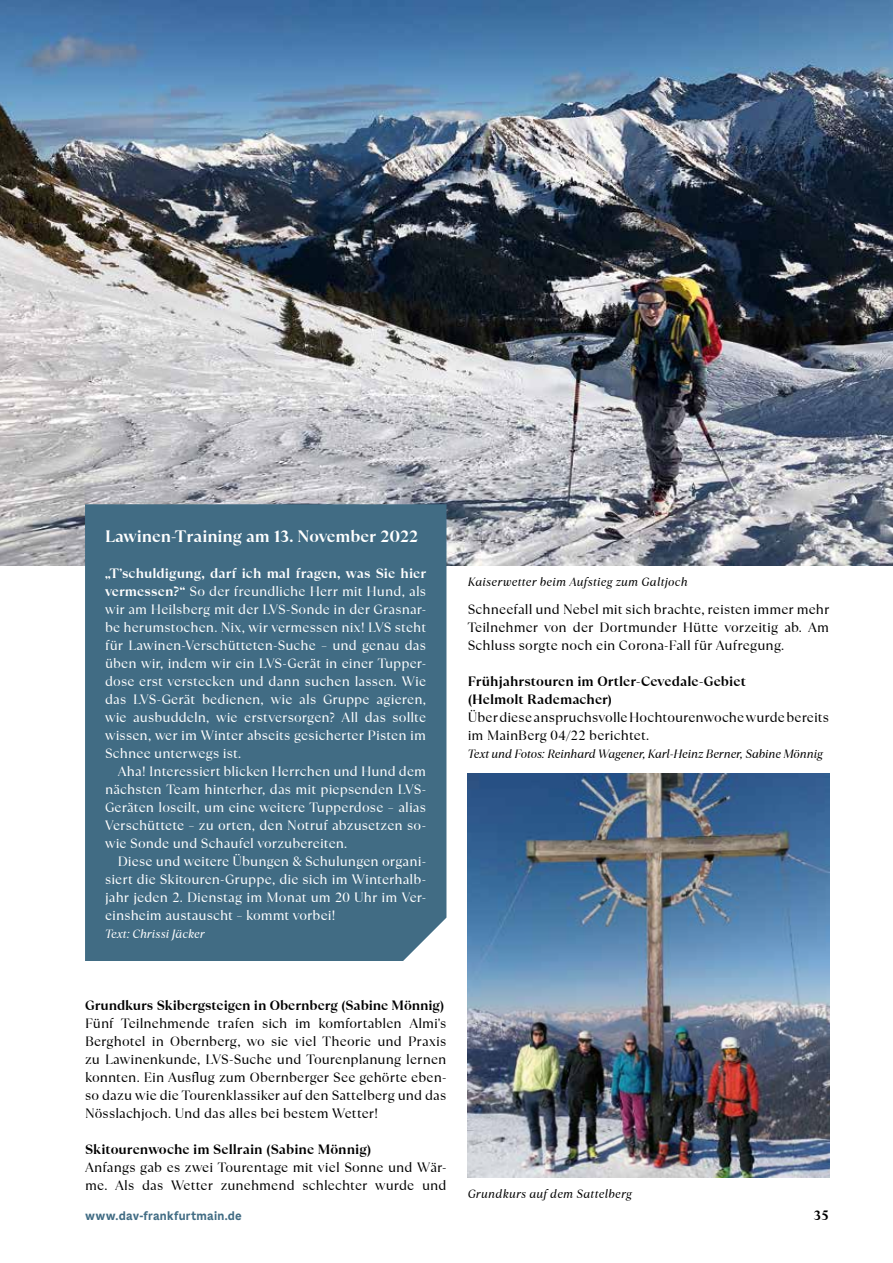
<style>
.page{position:relative;width:893px;height:1263px;background:#fff}
.page>*{position:absolute;margin:0;border:0;box-sizing:border-box;transform-origin:0 0}
.t1{font:700 16.5px "TT Ramillas";letter-spacing:-.005em;color:#fff}
.t2{font:13.5px/18px "TT Ramillas";letter-spacing:.005em;color:#fff;text-align:justify}
.t3{font:13.5px/18px "TT Ramillas";letter-spacing:.01em;color:#000;text-align:justify}
.t4{font:700 13.5px/18px "TT Ramillas";letter-spacing:.005em;color:#000}
.t5{font:700 13.5px "Macklin Sans";letter-spacing:.02em;color:#416c84}
.t6{font:italic 12px "TT Ramillas";letter-spacing:.015em;color:#000}
.t7{font:italic 12px "TT Ramillas";letter-spacing:-.015em;color:#000}
.t8{font:italic 12px "TT Ramillas";color:#fff}
.s1{font-weight:700}
</style>
<div class="page">
<img style="left:0;top:0;width:893px;height:566px">
<div style="left:84px;top:503px;width:364px;height:458px;background:#416c84"></div>
<img style="left:468px;top:774px;width:361px;height:404px">
<p class="t1" style="left:105px;top:526px;width:315px">Lawinen-Training am 13. November 2022</p>
<p class="t2" style="left:105px;top:564px;width:323px"><span class="s1">„T’schuldigung, darf ich mal fragen, was Sie hier vermessen?“</span> So der freundliche Herr mit Hund, als wir am Heilsberg mit der LVS-Sonde in der Grasnar&shy;be herumstochen. Nix, wir vermessen nix! LVS steht für Lawinen-Verschütteten-Suche – und genau das üben wir, indem wir ein LVS-Gerät in einer Tupper&shy;dose erst verstecken und dann suchen lassen. Wie das LVS-Gerät bedienen, wie als Gruppe agieren, wie ausbuddeln, wie erstversorgen? All das sollte wissen, wer im Winter abseits gesicherter Pisten im Schnee unterwegs ist.</p>
<p class="t2" style="left:105px;top:762px;width:323px;text-indent:13px">Aha! Interessiert blicken Herrchen und Hund dem nächsten Team hinterher, das mit piepsenden LVS-Geräten loseilt, um eine weitere Tupperdose – alias Verschüttete – zu orten, den Notruf abzusetzen so&shy;wie Sonde und Schaufel vorzubereiten.</p>
<p class="t2" style="left:105px;top:852px;width:323px;text-indent:13px">Diese und weitere Übungen &amp; Schulungen organi&shy;siert die Skitouren-Gruppe, die sich im Winterhalb&shy;jahr jeden 2. Dienstag im Monat um 20 Uhr im Ver&shy;einsheim austauscht – kommt vorbei!</p>
<p class="t8" style="left:105px;top:926px;width:101px">Text: Chrissi Jäcker</p>
<p class="t6" style="left:468px;top:575px;width:221px">Kaiserwetter beim Aufstieg zum Galtjoch</p>
<p class="t3" style="left:468px;top:600px;width:363px">Schneefall und Nebel mit sich brachte, reisten immer mehr Teilnehmer von der Dortmunder Hütte vorzeitig ab. Am Schluss sorgte noch ein Corona-Fall für Aufregung.</p>
<p class="t4" style="left:468px;top:672px;width:279px">Frühjahrstouren im Ortler-Cevedale-Gebiet (Helmolt Rademacher)</p>
<p class="t3" style="left:468px;top:708px;width:363px">Über diese anspruchsvolle Hochtourenwoche wurde bereits im MainBerg 04/22 berichtet.</p>
<p class="t7" style="left:468px;top:746px;width:357px">Text und Fotos: Reinhard Wagener, Karl-Heinz Berner, Sabine Mönnig</p>
<p class="t4" style="left:85px;top:996px;width:361px">Grundkurs Skibergsteigen in Obernberg (Sabine Mönnig)</p>
<p class="t3" style="left:85px;top:1014px;width:363px">Fünf Teilnehmende trafen sich im komfortablen Almi's Berghotel in Obernberg, wo sie viel Theorie und Praxis zu Lawinenkunde, LVS-Suche und Tourenplanung lernen konnten. Ein Ausflug zum Obernberger See gehörte eben&shy;so dazu wie die Tourenklassiker auf den Sattelberg und das Nösslachjoch. Und das alles bei bestem Wetter!</p>
<p class="t4" style="left:85px;top:1140px;width:288px">Skitourenwoche im Sellrain (Sabine Mönnig)</p>
<p class="t3" style="left:85px;top:1158px;width:363px">Anfangs gab es zwei Tourentage mit viel Sonne und Wär&shy;me. Als das Wetter zunehmend schlechter wurde und</p>
<p class="t6" style="left:468px;top:1187px;width:166px">Grundkurs auf dem Sattelberg</p>
<p class="t5" style="left:85px;top:1208px;width:158px">www.dav-frankfurtmain.de</p>
<p class="t4" style="left:813px;top:1207px;width:17px">35</p>
</div>
